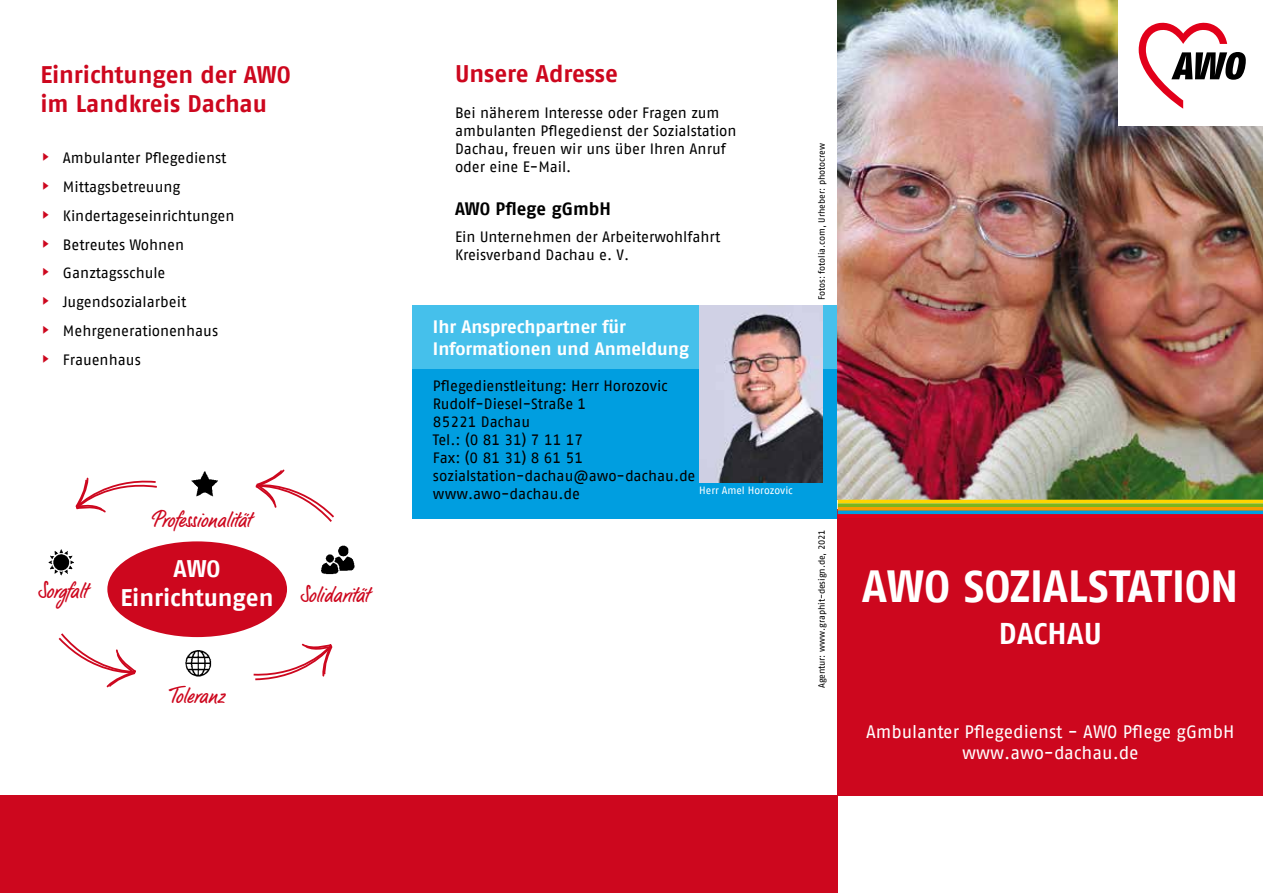
<style>
.page{position:relative;width:1263px;height:893px;background:#fff}
.page>*{position:absolute;margin:0;border:0;box-sizing:border-box;transform-origin:0 0}
.t1{font:700 45px "AWO Fago Office";letter-spacing:-.005em;color:#fff}
.t2{font:700 30px "AWO Fago Office";letter-spacing:.01em;color:#fff}
.t3{font:700 24px/28.8px "AWO Fago Office";letter-spacing:-.005em;color:#cd071e}
.t4{font:700 24px/28.8px "AWO Fago Office";letter-spacing:-.005em;color:#fff;text-align:center}
.t5{font:22.8px "LP Bambus";color:#cd071e}
.t6{font:18px/21.6px "AWO Fago Office";color:#fff;text-align:center}
.t7{font:700 18px/21.6px "AWO Fago Office";color:#fff}
.t8{font:700 18px "AWO Fago Office";color:#000}
.t9{font:15px/18px "AWO Fago Office";color:#000}
.t10{font:10.5px "AWO Fago Office";letter-spacing:-.005em;color:#fff}
.t11{font:9px "AWO Fago Office";letter-spacing:-.005em;color:#000}
</style>
<div class="page">
<div style="left:412px;top:306px;width:434px;height:212px;background:#009ee0"></div>
<div style="left:412px;top:306px;width:434px;height:63px;background:#45c0eb"></div>
<img style="left:700px;top:306px;width:123px;height:176px">
<div style="left:838px;top:497px;width:425px;height:298px;background:#cd071e"></div>
<div style="left:0;top:795px;width:838px;height:98px;background:#cd071e"></div>
<img style="left:838px;top:0;width:425px;height:500px">
<hr style="left:838px;top:500px;width:425px;height:3px;background:#ffd400">
<svg style="left:838px;top:503px;width:425px;height:4px;background:#87ba26"></svg>
<svg style="left:838px;top:507px;width:425px;height:4px;background:#db9916"></svg>
<hr style="left:838px;top:511px;width:425px;height:3px;background:#009ee0">
<svg style="left:838px;top:514px;width:425px;height:4px;fill:#e2001a"></svg>
<div style="left:1118px;top:0;width:145px;height:126px;background:#fff"></div>
<svg style="left:1139px;top:22px;width:107px;height:87px"></svg>
<div style="left:107px;top:541px;width:180px;height:96px;background:#cd071e;border-radius:50%"></div>
<svg style="left:255px;top:469px;width:79px;height:53px"></svg>
<svg style="left:253px;top:643px;width:80px;height:38px"></svg>
<svg style="left:75px;top:477px;width:82px;height:36px"></svg>
<svg style="left:58px;top:633px;width:78px;height:55px"></svg>
<img style="left:185px;top:650px;width:27px;height:27px">
<img style="left:191px;top:471px;width:27px;height:26px">
<img style="left:321px;top:545px;width:34px;height:30px">
<img style="left:48px;top:549px;width:26px;height:27px">
<h3 class="t3" style="left:40px;top:60px;width:252px">Einrichtungen der AWO im Landkreis Dachau</h3>
<p class="t9" style="left:63px;top:143px;width:173px;line-height:28.8px">Ambulanter Pflegedienst<br>Mittagsbetreuung<br>Kindertageseinrichtungen<br>Betreutes Wohnen<br>Ganztagsschule<br>Jugendsozialarbeit<br>Mehrgenerationenhaus<br>Frauenhaus</p>
<h3 class="t5" style="left:153px;top:506px;width:98px">Professionalität</h3>
<h3 class="t4" style="left:121px;top:554px;width:154px">AWO<br>Einrichtungen</h3>
<h3 class="t5" style="left:38px;top:577px;width:50px">Sorgfalt</h3>
<h3 class="t5" style="left:300px;top:580px;width:69px">Solidarität</h3>
<h3 class="t5" style="left:168px;top:682px;width:58px">Toleranz</h3>
<h3 class="t3" style="left:455px;top:59px;width:164px">Unsere Adresse</h3>
<p class="t9" style="left:455px;top:104px;width:283px">Bei näherem Interesse oder Fragen zum ambulanten Pflegedienst der Sozialstation Dachau, freuen wir uns über Ihren Anruf oder eine E-Mail.</p>
<p class="t8" style="left:455px;top:198px;width:157px">AWO Pflege gGmbH</p>
<p class="t9" style="left:455px;top:228px;width:267px">Ein Unternehmen der Arbeiterwohlfahrt<br>Kreisverband Dachau e. V.</p>
<p class="t7" style="left:433px;top:316px;width:257px">Ihr Ansprechpartner für<br>Informationen und Anmeldung</p>
<p class="t9" style="left:433px;top:376px;width:264px">Pflegedienstleitung: Herr Horozovic<br>Rudolf-Diesel-Straße 1<br>85221 Dachau<br>Tel.: (0 81 31) 7 11 17<br>Fax: (0 81 31) 8 61 51 sozialstation-dachau@awo-dachau.de www.awo-dachau.de</p>
<p class="t10" style="left:699px;top:485px;width:95px">Herr Amel Horozovic</p>
<p class="t11" style="left:817px;top:300px;width:158px;rotate:-90deg">Fotos: fotolia.com, Urheber: photocrew</p>
<p class="t11" style="left:817px;top:688px;width:160px;rotate:-90deg">Agentur: www.graphit-design.de, 2021</p>
<h1 class="t1" style="left:862px;top:559px;width:378px">AWO SOZIALSTATION</h1>
<h2 class="t2" style="left:999px;top:615px;width:105px">DACHAU</h2>
<p class="t6" style="left:866px;top:720px;width:370px">Ambulanter Pflegedienst - AWO Pflege gGmbH www.awo-dachau.de</p>
</div>
